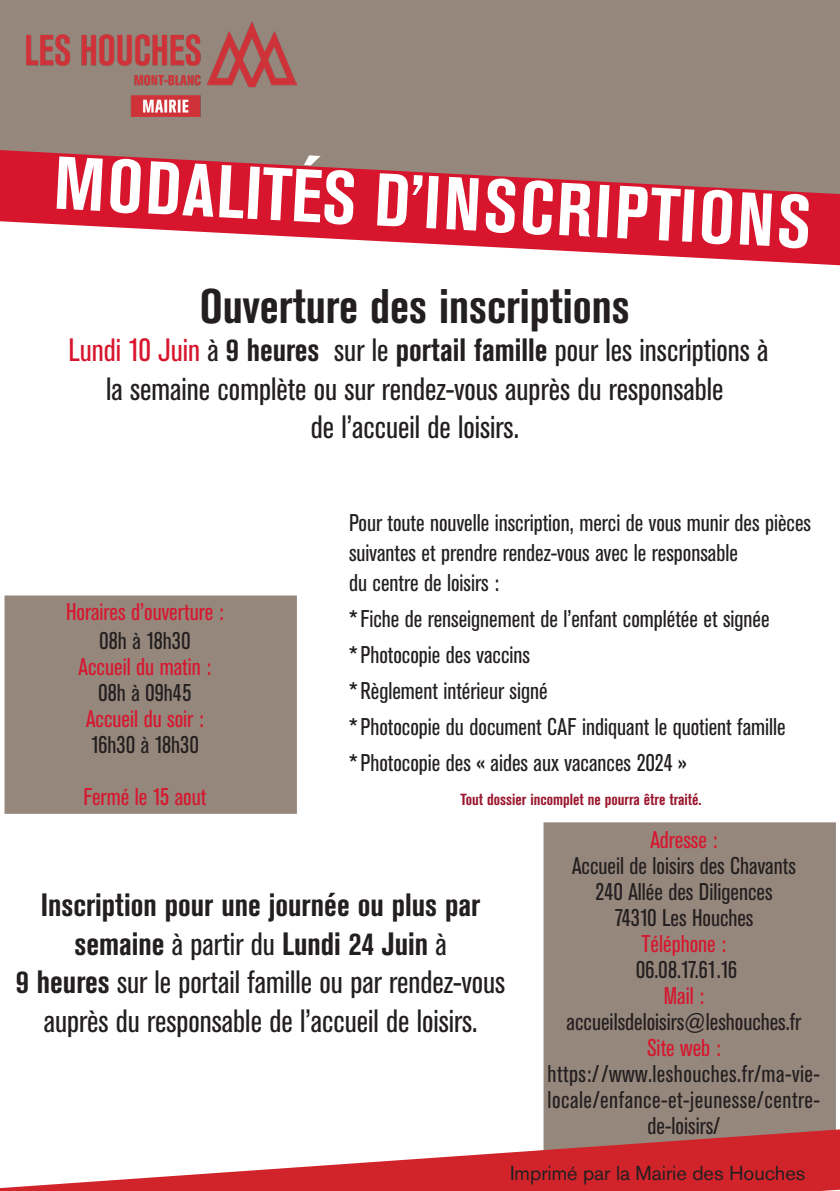
<style>
.page{position:relative;width:840px;height:1191px;background:#fff}
.page>*{position:absolute;margin:0;border:0;box-sizing:border-box;transform-origin:0 0}
.t1{font:700 condensed 74px "Akzidenz Grotesk BE";color:#fff}
.t2{font:700 condensed 48px "Akzidenz Grotesk BE";color:#231f20}
.t3{font:condensed 32px/38.4px "Akzidenz Grotesk BE";color:#231f20;text-align:center}
.t4{font:condensed 24px/36px "Akzidenz Grotesk BE";color:#231f20}
.t5{font:condensed 24px "Akzidenz Grotesk BE";color:#d7162e}
.t6{font:condensed 24px/26px "Akzidenz Grotesk BE";letter-spacing:.02em;color:#231f20;text-align:center}
.t7{font:22px "Akzidenz Grotesk BE";color:#231f20}
.t8{font:20px "Akzidenz Grotesk BE";color:#231f20}
.t9{font:700 condensed 16px "Akzidenz Grotesk BE";color:#9a182f}
.s1{color:#d7162e}
.s2{font-weight:700}
</style>
<div class="page">
<div style="left:0;top:0;width:839px;height:150px;background:#96877c"></div>
<img style="left:27px;top:21px;width:270px;height:96px">
<div style="left:544px;top:823px;width:290px;height:328px;background:#96877c"></div>
<div style="left:543px;top:822px;width:292px;height:330px;border:2px solid #96877c"></div>
<svg style="left:0;top:150px;width:839px;height:115px;fill:#d7162e"></svg>
<div style="left:6px;top:596px;width:290px;height:217px;background:#96877c"></div>
<div style="left:5px;top:595px;width:292px;height:219px;border:2px solid #96877c"></div>
<svg style="left:0;top:1129px;width:839px;height:62px;fill:#d1232a"></svg>
<h1 class="t1" style="left:56px;top:140px;width:758px;rotate:3deg">MODALITÉS D’INSCRIPTIONS</h1>
<h2 class="t2" style="left:200px;top:278px;width:431px">Ouverture des inscriptions</h2>
<h3 class="t3" style="left:69px;top:331px;width:701px"><span class="s1">Lundi 10 Juin</span> à <span class="s2">9 heures</span> sur le <span class="s2">portail famille</span> pour les inscriptions à la semaine complète ou sur rendez-vous auprès du responsable<br>de l’accueil de loisirs.</h3>
<p class="t5" style="left:66px;top:598px;width:159px">Horaires d’ouverture :</p>
<p class="t4" style="left:99px;top:623px;width:93px">08h à 18h30</p>
<p class="t5" style="left:79px;top:653px;width:134px">Accueil du matin :</p>
<p class="t4" style="left:98px;top:675px;width:94px">08h à 09h45</p>
<p class="t5" style="left:86px;top:705px;width:119px">Accueil du soir :</p>
<p class="t4" style="left:91px;top:727px;width:109px">16h30 à 18h30</p>
<p class="t5" style="left:84px;top:783px;width:124px">Fermé le 15 aout</p>
<p class="t4" style="left:349px;top:508px;width:463px;line-height:30px">Pour toute nouvelle inscription, merci de vous munir des pièces suivantes et prendre rendez-vous avec le responsable<br>du centre de loisirs :</p>
<p class="t4" style="left:349px;top:601px;width:438px">*Fiche de renseignement de l’enfant complétée et signée<br>* Photocopie des vaccins<br>* Règlement intérieur signé<br>* Photocopie du document CAF indiquant le quotient famille * Photocopie des « aides aux vacances 2024 »</p>
<p class="t9" style="left:460px;top:790px;width:242px">Tout dossier incomplet ne pourra être traité.</p>
<h3 class="t3" style="left:16px;top:886px;width:490px"><span class="s2">Inscription pour une journée ou plus par semaine</span> à partir du <span class="s2">Lundi 24 Juin</span> à<br><span class="s2">9 heures</span> sur le portail famille ou par rendez-vous auprès du responsable de l’accueil de loisirs.</h3>
<p class="t5" style="left:650px;top:826px;width:69px">Adresse :</p>
<p class="t4" style="left:571px;top:853px;width:225px;line-height:26px;text-align:center">Accueil de loisirs des Chavants<br>240 Allée des Diligences<br>74310 Les Houches</p>
<p class="t5" style="left:641px;top:930px;width:86px">Téléphone :</p>
<p class="t4" style="left:635px;top:951px;width:103px">06.08.17.61.16</p>
<p class="t5" style="left:663px;top:982px;width:42px">Mail :</p>
<p class="t4" style="left:566px;top:1003px;width:236px">accueilsdeloisirs@leshouches.fr</p>
<p class="t5" style="left:646px;top:1034px;width:75px">Site web :</p>
<p class="t6" style="left:547px;top:1060px;width:274px">https://www.leshouches.fr/ma-vie&shy;locale/enfance-et-jeunesse/centre&shy;de-loisirs/</p>
<p class="t7" style="left:509px;top:1158px;width:326px">Imprimé par la Mairie des Houches</p>
<p class="t8" style="left:509px;top:1160px;width:297px">Imprimé par la Mairie des Houches</p>
</div>
